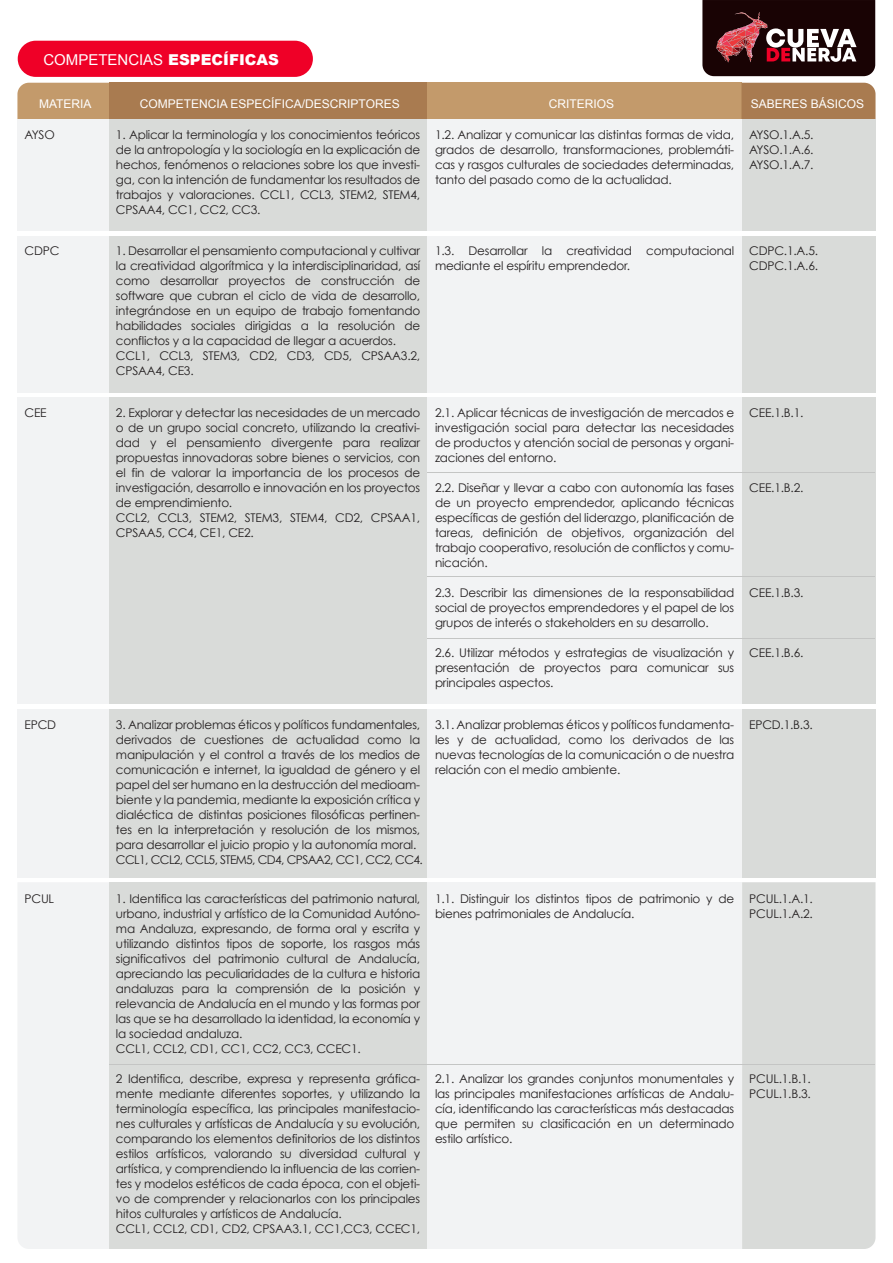
<style>
.page{position:relative;width:893px;height:1263px;background:#fff}
.page>*{position:absolute;margin:0;border:0;box-sizing:border-box;transform-origin:0 0}
.t1{font:15px "Arial";color:#fff}
.t2{font:12px/15px "Century Gothic";letter-spacing:-.015em;color:#231f20}
.t3{font:12px "Arial";color:#fff}
.s1{font-weight:900}
</style>
<div class="page">
<div style="left:17px;top:709px;width:92px;height:168px;background:#f2f3f4"></div>
<div style="left:109px;top:709px;width:318px;height:168px;background:#d9dbd9"></div>
<div style="left:742px;top:709px;width:133px;height:168px;background:#d9dbd9"></div>
<div style="left:427px;top:709px;width:315px;height:168px;background:#f2f3f4"></div>
<div style="left:18px;top:883px;width:91px;height:366px;background:#f2f3f4"></div>
<div style="left:109px;top:882px;width:318px;height:367px;background:#d9dbd9"></div>
<div style="left:742px;top:882px;width:133px;height:367px;background:#d9dbd9"></div>
<div style="left:427px;top:882px;width:315px;height:367px;background:#f2f3f4"></div>
<div style="left:18px;top:41px;width:295px;height:36px;background:#ef0027;border-radius:18px"></div>
<svg style="left:702px;top:0;width:173px;height:76px;background:#47282a"></svg>
<div style="left:17px;top:83px;width:92px;height:36px;background:#c39a6b"></div>
<div style="left:109px;top:83px;width:318px;height:37px;background:#a97b50"></div>
<div style="left:427px;top:83px;width:314px;height:37px;background:#c39a6b"></div>
<div style="left:741px;top:83px;width:134px;height:36px;background:#a97b50"></div>
<div style="left:17px;top:119px;width:92px;height:112px;background:#f2f3f4"></div>
<div style="left:109px;top:119px;width:318px;height:112px;background:#d9dbd9"></div>
<div style="left:742px;top:119px;width:133px;height:112px;background:#d9dbd9"></div>
<div style="left:427px;top:119px;width:315px;height:112px;background:#f2f3f4"></div>
<div style="left:17px;top:236px;width:92px;height:156px;background:#f2f3f4"></div>
<div style="left:109px;top:236px;width:318px;height:156px;background:#d9dbd9"></div>
<div style="left:742px;top:236px;width:133px;height:156px;background:#d9dbd9"></div>
<div style="left:427px;top:236px;width:315px;height:156px;background:#f2f3f4"></div>
<div style="left:17px;top:397px;width:92px;height:306px;background:#f2f3f4"></div>
<div style="left:109px;top:397px;width:318px;height:306px;background:#d9dbd9"></div>
<div style="left:742px;top:397px;width:133px;height:306px;background:#d9dbd9"></div>
<div style="left:427px;top:397px;width:315px;height:306px;background:#f2f3f4"></div>
<hr style="left:427px;top:472px;width:447px;height:1px;background:#c4c5c4">
<hr style="left:427px;top:576px;width:447px;height:1px;background:#c4c5c4">
<hr style="left:427px;top:638px;width:447px;height:1px;background:#c4c5c4">
<hr style="left:109px;top:1064px;width:765px;height:1px;background:#c4c5c4">
<p class="t1" style="left:43px;top:50px;width:237px">COMPETENCIAS <span class="s1">ESPECÍFICAS</span></p>
<p class="t3" style="left:39px;top:96px;width:54px">MATERIA</p>
<p class="t3" style="left:140px;top:96px;width:261px">COMPETENCIA ESPECÍFICA/DESCRIPTORES</p>
<p class="t3" style="left:549px;top:96px;width:67px">CRITERIOS</p>
<p class="t3" style="left:751px;top:96px;width:115px">SABERES BÁSICOS</p>
<p class="t2" style="left:749px;top:127px;width:66px;text-align:justify">AYSO.1.A.5.<br>AYSO.1.A.6.<br>AYSO.1.A.7.</p>
<p class="t2" style="left:116px;top:127px;width:306px;text-align:justify">1. Aplicar la terminología y los conocimientos teóricos de la antropología y la sociología en la explicación de hechos, fenómenos o relaciones sobre los que investi&shy;ga, con la intención de fundamentar los resultados de trabajos y valoraciones. CCL1, CCL3, STEM2, STEM4, CPSAA4, CC1, CC2, CC3.</p>
<p class="t2" style="left:435px;top:127px;width:301px;text-align:justify">1.2. Analizar y comunicar las distintas formas de vida, grados de desarrollo, transformaciones, problemáti&shy;cas y rasgos culturales de sociedades determinadas, tanto del pasado como de la actualidad.</p>
<p class="t2" style="left:25px;top:127px;width:32px">AYSO</p>
<p class="t2" style="left:25px;top:243px;width:36px">CDPC</p>
<p class="t2" style="left:116px;top:243px;width:306px">1. Desarrollar el pensamiento computacional y cultivar la creatividad algorítmica y la interdisciplinaridad, así como desarrollar proyectos de construcción de software que cubran el ciclo de vida de desarrollo, integrándose en un equipo de trabajo fomentando habilidades sociales dirigidas a la resolución de conflictos y a la capacidad de llegar a acuerdos.<br>CCL1, CCL3, STEM3, CD2, CD3, CD5, CPSAA3.2, CPSAA4, CE3.</p>
<p class="t2" style="left:435px;top:243px;width:301px">1.3. Desarrollar la creatividad computacional mediante el espíritu emprendedor.</p>
<p class="t2" style="left:749px;top:243px;width:70px">CDPC.1.A.5.<br>CDPC.1.A.6.</p>
<p class="t2" style="left:25px;top:405px;width:24px">CEE</p>
<p class="t2" style="left:116px;top:405px;width:306px">2. Explorar y detectar las necesidades de un mercado o de un grupo social concreto, utilizando la creativi&shy;dad y el pensamiento divergente para realizar propuestas innovadoras sobre bienes o servicios, con el fin de valorar la importancia de los procesos de investigación, desarrollo e innovación en los proyectos de emprendimiento.<br>CCL2, CCL3, STEM2, STEM3, STEM4, CD2, CPSAA1, CPSAA5, CC4, CE1, CE2.</p>
<p class="t2" style="left:435px;top:405px;width:301px;text-align:justify">2.1. Aplicar técnicas de investigación de mercados e investigación social para detectar las necesidades de productos y atención social de personas y organi&shy;zaciones del entorno.</p>
<p class="t2" style="left:435px;top:480px;width:301px;text-align:justify">2.2. Diseñar y llevar a cabo con autonomía las fases de un proyecto emprendedor, aplicando técnicas específicas de gestión del liderazgo, planificación de tareas, definición de objetivos, organización del trabajo cooperativo, resolución de conflictos y comu&shy;nicación.</p>
<p class="t2" style="left:435px;top:585px;width:301px;text-align:justify">2.3. Describir las dimensiones de la responsabilidad social de proyectos emprendedores y el papel de los grupos de interés o stakeholders en su desarrollo.</p>
<p class="t2" style="left:435px;top:645px;width:301px;text-align:justify">2.6. Utilizar métodos y estrategias de visualización y presentación de proyectos para comunicar sus principales aspectos.</p>
<p class="t2" style="left:749px;top:405px;width:56px">CEE.1.B.1.</p>
<p class="t2" style="left:749px;top:480px;width:56px">CEE.1.B.2.</p>
<p class="t2" style="left:749px;top:585px;width:56px">CEE.1.B.3.</p>
<p class="t2" style="left:749px;top:645px;width:56px">CEE.1.B.6.</p>
<p class="t2" style="left:25px;top:717px;width:33px">EPCD</p>
<p class="t2" style="left:435px;top:717px;width:301px;text-align:justify">3.1. Analizar problemas éticos y políticos fundamenta&shy;les y de actualidad, como los derivados de las nuevas tecnologías de la comunicación o de nuestra relación con el medio ambiente.</p>
<p class="t2" style="left:116px;top:717px;width:306px">3. Analizar problemas éticos y políticos fundamentales,</p>
<p class="t2" style="left:749px;top:717px;width:65px">EPCD.1.B.3.</p>
<p class="t2" style="left:116px;top:732px;width:308px">derivados de cuestiones de actualidad como la manipulación y el control a través de los medios de comunicación e internet, la igualdad de género y el papel del ser humano en la destrucción del medioam&shy;biente y la pandemia, mediante la exposición crítica y dialéctica de distintas posiciones filosóficas pertinen&shy;tes en la interpretación y resolución de los mismos, para desarrollar el juicio propio y la autonomía moral.<br>CCL1, CCL2, CCL5, STEM5, CD4, CPSAA2, CC1, CC2, CC4.</p>
<p class="t2" style="left:116px;top:891px;width:306px">1. Identifica las características del patrimonio natural, urbano, industrial y artístico de la Comunidad Autóno&shy;ma Andaluza, expresando, de forma oral y escrita y utilizando distintos tipos de soporte, los rasgos más significativos del patrimonio cultural de Andalucía, apreciando las peculiaridades de la cultura e historia andaluzas para la comprensión de la posición y relevancia de Andalucía en el mundo y las formas por las que se ha desarrollado la identidad, la economía y la sociedad andaluza.<br>CCL1, CCL2, CD1, CC1, CC2, CC3, CCEC1.</p>
<p class="t2" style="left:116px;top:1071px;width:306px">2 Identifica, describe, expresa y representa gráfica&shy;mente mediante diferentes soportes, y utilizando la terminología específica, las principales manifestacio&shy;nes culturales y artísticas de Andalucía y su evolución, comparando los elementos definitorios de los distintos estilos artísticos, valorando su diversidad cultural y artística, y comprendiendo la influencia de las corrien&shy;tes y modelos estéticos de cada época, con el objeti&shy;vo de comprender y relacionarlos con los principales hitos culturales y artísticos de Andalucía.<br>CCL1, CCL2, CD1, CD2, CPSAA3.1, CC1,CC3, CCEC1,</p>
<p class="t2" style="left:435px;top:891px;width:301px">1.1. Distinguir los distintos tipos de patrimonio y de bienes patrimoniales de Andalucía.</p>
<p class="t2" style="left:25px;top:891px;width:31px">PCUL</p>
<p class="t2" style="left:749px;top:891px;width:65px">PCUL.1.A.1.<br>PCUL.1.A.2.</p>
<p class="t2" style="left:435px;top:1071px;width:301px;text-align:justify">2.1. Analizar los grandes conjuntos monumentales y las principales manifestaciones artísticas de Andalu&shy;cía, identificando las características más destacadas que permiten su clasificación en un determinado estilo artístico.</p>
<p class="t2" style="left:749px;top:1071px;width:63px">PCUL.1.B.1.<br>PCUL.1.B.3.</p>
</div>
